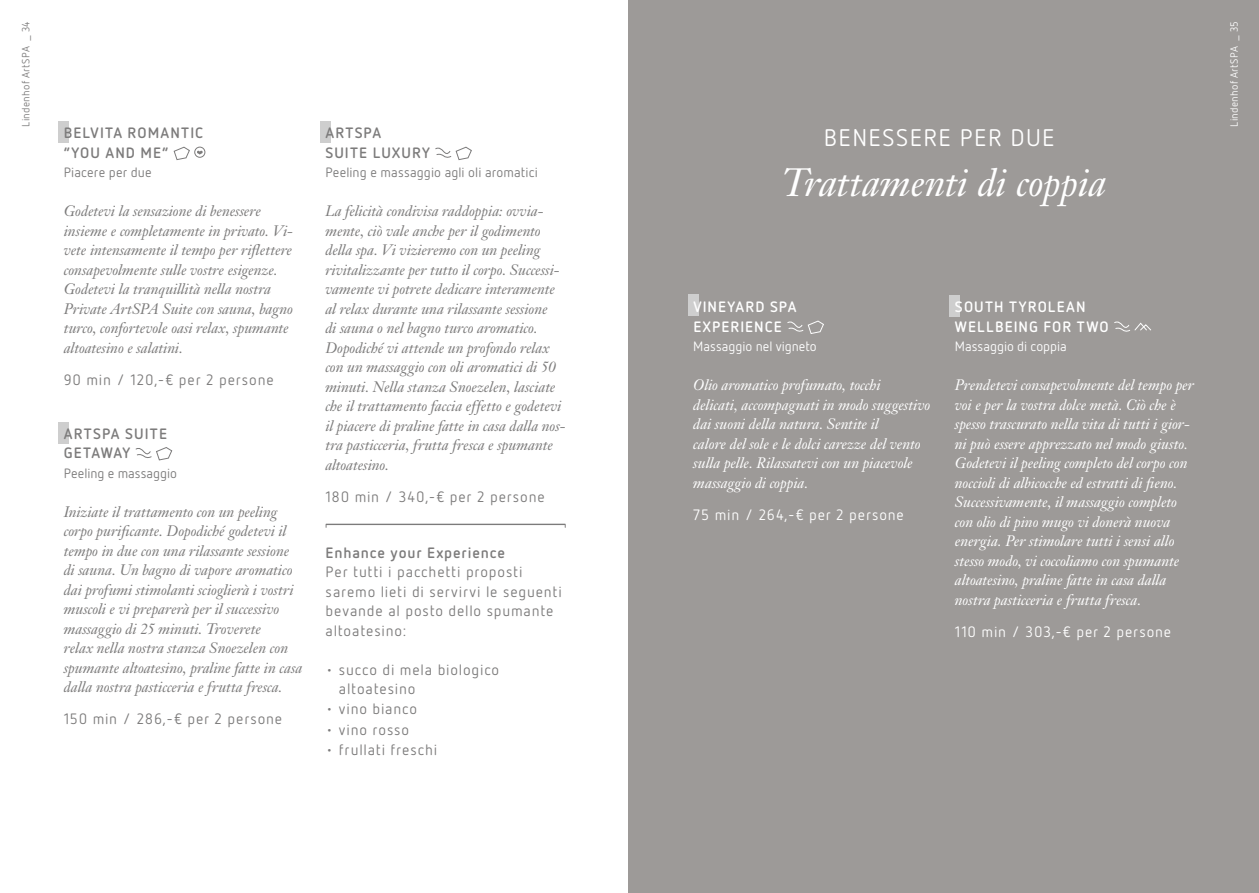
<style>
.page{position:relative;width:1259px;height:893px;background:#fff}
.page>*{position:absolute;margin:0;border:0;box-sizing:border-box;transform-origin:0 0}
.t1{font:italic 39px "Janson Text";letter-spacing:-.005em;color:#fff}
.t2{font:24px "Netto OT";letter-spacing:.055em;color:#fff}
.t3{font:italic 15px/19.5px "Janson Text";letter-spacing:-.005em;color:#7c7b7b}
.t4{font:italic 15px/19.5px "Janson Text";letter-spacing:-.005em;color:#fff}
.t5{font:15px/19.5px "Netto OT";letter-spacing:.055em;color:#7c7b7b}
.t6{font:700 15px/19.5px "Netto OT";letter-spacing:.065em;color:#7c7b7b}
.t7{font:700 15px/19.5px "Netto OT";letter-spacing:.075em;color:#fff}
.t8{font:15px "Netto OT";letter-spacing:.055em;color:#fff}
.t9{font:13.5px "Netto OT";letter-spacing:.005em;color:#7c7b7b}
.t10{font:13.5px "Netto OT";color:#fff}
.t11{font:10.5px "Netto OT";letter-spacing:.03em;color:#7c7b7b}
.t12{font:10.5px "Netto OT";letter-spacing:.03em;color:#fff}
</style>
<div class="page">
<div style="left:628px;top:0;width:631px;height:893px;background:#9d9a98"></div>
<div style="left:688px;top:295px;width:10px;height:21px;background:#cecece"></div>
<div style="left:949px;top:296px;width:11px;height:21px;background:#cecece"></div>
<svg style="left:787px;top:320px;width:37px;height:14px"></svg>
<svg style="left:1114px;top:321px;width:37px;height:11px"></svg>
<div style="left:58px;top:122px;width:11px;height:21px;background:#cecece"></div>
<div style="left:320px;top:122px;width:11px;height:21px;background:#cecece"></div>
<div style="left:58px;top:422px;width:11px;height:21px;background:#cecece"></div>
<svg style="left:173px;top:146px;width:17px;height:14px"></svg>
<div style="left:194px;top:147px;width:11px;height:11px;border:1px solid #7c7b7b;border-radius:50%"></div>
<svg style="left:197px;top:151px;width:6px;height:4px"></svg>
<svg style="left:135px;top:447px;width:38px;height:14px"></svg>
<svg style="left:435px;top:146px;width:37px;height:14px"></svg>
<svg style="left:325px;top:524px;width:241px;height:4px"></svg>
<p class="t11" style="left:19px;top:41px;width:22px;rotate:-90deg">_ 34</p>
<p class="t12" style="left:1227px;top:41px;width:22px;rotate:-90deg">_ 35</p>
<p class="t11" style="left:19px;top:127px;width:82px;rotate:-90deg">Lindenhof ArtSPA</p>
<p class="t12" style="left:1227px;top:127px;width:82px;rotate:-90deg">Lindenhof ArtSPA</p>
<p class="t6" style="left:325px;top:123px;width:106px">ARTSPA<br>SUITE LUXURY</p>
<p class="t9" style="left:325px;top:164px;width:214px">Peeling e massaggio agli oli aromatici</p>
<p class="t3" style="left:325px;top:201px;width:242px">La felicità condivisa raddoppia: ovvia&shy;mente, ciò vale anche per il godimento della spa. Vi vizieremo con un peeling rivitalizzante per tutto il corpo. Successi&shy;vamente vi potrete dedicare interamente al relax durante una rilassante sessione<br>di sauna o nel bagno turco aromatico.<br>Dopodiché vi attende un profondo relax con un massaggio con oli aromatici di 50 minuti. Nella stanza Snoezelen, lasciate che il trattamento faccia effetto e godetevi il piacere di praline fatte in casa dalla nos&shy;tra pasticceria, frutta fresca e spumante altoatesino.</p>
<p class="t5" style="left:325px;top:487px;width:221px">180 min / 340,-€ per 2 persone</p>
<p class="t6" style="left:64px;top:123px;width:141px">BELVITA ROMANTIC “YOU AND ME”</p>
<p class="t9" style="left:64px;top:164px;width:89px">Piacere per due</p>
<p class="t3" style="left:64px;top:201px;width:231px">Godetevi la sensazione di benessere insieme e completamente in privato. Vi&shy;vete intensamente il tempo per riflettere consapevolmente sulle vostre esigenze.<br>Godetevi la tranquillità nella nostra Private ArtSPA Suite con sauna, bagno turco, confortevole oasi relax, spumante altoatesino e salatini.</p>
<p class="t5" style="left:64px;top:370px;width:211px">90 min / 120,-€ per 2 persone</p>
<p class="t6" style="left:64px;top:423px;width:105px">ARTSPA SUITE<br>GETAWAY</p>
<p class="t9" style="left:64px;top:465px;width:115px">Peeling e massaggio</p>
<p class="t3" style="left:64px;top:502px;width:240px">Iniziate il trattamento con un peeling corpo purificante. Dopodiché godetevi il tempo in due con una rilassante sessione di sauna. Un bagno di vapore aromatico dai profumi stimolanti scioglierà i vostri muscoli e vi preparerà per il successivo massaggio di 25 minuti. Troverete<br>relax nella nostra stanza Snoezelen con spumante altoatesino, praline fatte in casa dalla nostra pasticceria e frutta fresca.</p>
<p class="t5" style="left:64px;top:709px;width:220px">150 min / 286,-€ per 2 persone</p>
<h2 class="t2" style="left:824px;top:123px;width:232px">BENESSERE PER DUE</h2>
<h1 class="t1" style="left:782px;top:158px;width:326px">Trattamenti di coppia</h1>
<p class="t7" style="left:693px;top:297px;width:105px">VINEYARD SPA<br>EXPERIENCE</p>
<p class="t10" style="left:693px;top:338px;width:125px">Massaggio nel vigneto</p>
<p class="t4" style="left:693px;top:375px;width:238px">Olio aromatico profumato, tocchi<br>delicati, accompagnati in modo suggestivo dai suoni della natura. Sentite il<br>calore del sole e le dolci carezze del vento sulla pelle. Rilassatevi con un piacevole massaggio di coppia.</p>
<p class="t8" style="left:693px;top:505px;width:212px">75 min / 264,-€ per 2 persone</p>
<p class="t7" style="left:955px;top:297px;width:155px">SOUTH TYROLEAN<br>WELLBEING FOR TWO</p>
<p class="t10" style="left:955px;top:338px;width:113px">Massaggio di coppia</p>
<p class="t4" style="left:955px;top:375px;width:241px">Prendetevi consapevolmente del tempo per voi e per la vostra dolce metà. Ciò che è spesso trascurato nella vita di tutti i gior&shy;ni può essere apprezzato nel modo giusto.<br>Godetevi il peeling completo del corpo con noccioli di albicocche ed estratti di fieno.<br>Successivamente, il massaggio completo con olio di pino mugo vi donerà nuova energia. Per stimolare tutti i sensi allo stesso modo, vi coccoliamo con spumante altoatesino, praline fatte in casa dalla nostra pasticceria e frutta fresca.</p>
<p class="t8" style="left:955px;top:622px;width:218px">110 min / 303,-€ per 2 persone</p>
<p class="t6" style="left:325px;top:542px;width:181px">Enhance your Experience</p>
<p class="t5" style="left:325px;top:562px;width:238px">Per tutti i pacchetti proposti saremo lieti di servirvi le seguenti bevande al posto dello spumante altoatesino:</p>
<p class="t5" style="left:339px;top:659px;width:162px;text-indent:-13px">• succo di mela biologico altoatesino</p>
<p class="t5" style="left:325px;top:699px;width:93px">• vino bianco</p>
<p class="t5" style="left:325px;top:719px;width:85px">• vino rosso</p>
<p class="t5" style="left:325px;top:740px;width:113px">• frullati freschi</p>
</div>
